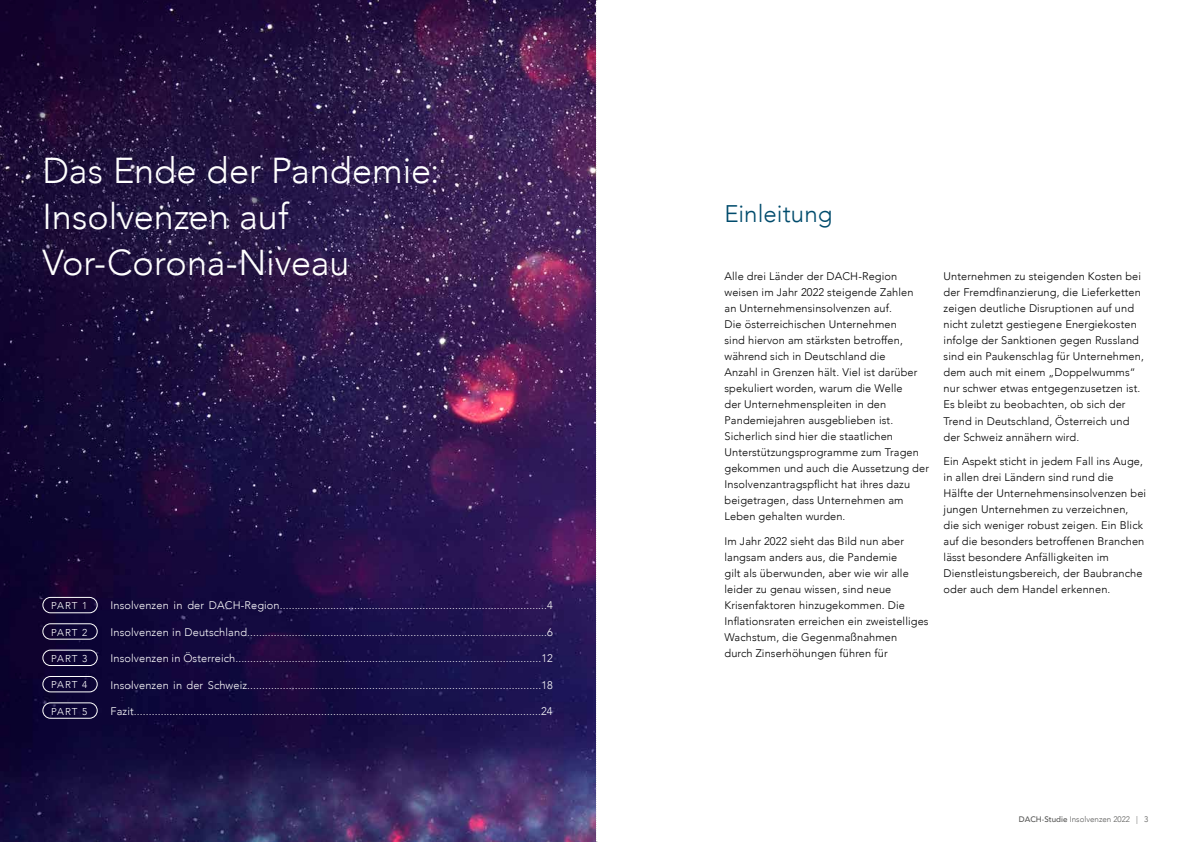
<style>
.page{position:relative;width:1191px;height:842px;background:#fff}
.page>*{position:absolute;margin:0;border:0;box-sizing:border-box;transform-origin:0 0}
.t1{font:300 36px/46px "Avenir";color:#fff}
.t2{font:300 24px "Avenir";color:#004b6c}
.t3{font:300 11px/16px "Avenir";letter-spacing:.01em;color:#000}
.t4{font:300 11px "Avenir";letter-spacing:.01em;color:#fff}
.t5{font:300 9.9px "Avenir";letter-spacing:.1em;color:#fff}
.t6{font:300 8px "Avenir";color:#575756}
.s1{font-weight:500}
</style>
<div class="page">
<svg style="left:595px;top:0;width:2px;height:842px"></svg>
<img style="left:0;top:0;width:595px;height:842px">
<div style="left:43px;top:597px;width:55px;height:16px;border:1px solid #fff;border-radius:8px"></div>
<div style="left:43px;top:623px;width:55px;height:16px;border:1px solid #fff;border-radius:8px"></div>
<div style="left:43px;top:650px;width:55px;height:16px;border:1px solid #fff;border-radius:8px"></div>
<div style="left:43px;top:676px;width:55px;height:16px;border:1px solid #fff;border-radius:8px"></div>
<div style="left:43px;top:702px;width:55px;height:17px;border:1px solid #fff;border-radius:8px"></div>
<h1 class="t1" style="left:43px;top:148px;width:399px">Das Ende der Pandemie:<br>Insolvenzen auf<br>Vor-Corona-Niveau</h1>
<p class="t5" style="left:51px;top:600px;width:38px">PART 1</p>
<p class="t5" style="left:51px;top:626px;width:38px">PART 2</p>
<p class="t5" style="left:51px;top:653px;width:38px">PART 3</p>
<p class="t5" style="left:51px;top:679px;width:38px">PART 4</p>
<p class="t5" style="left:51px;top:705px;width:38px">PART 5</p>
<p class="t4" style="left:111px;top:599px;width:444px">Insolvenzen in der DACH-Region..........................................................................................4</p>
<p class="t4" style="left:111px;top:625px;width:444px">Insolvenzen in Deutschland.....................................................................................................6</p>
<p class="t4" style="left:111px;top:652px;width:444px">Insolvenzen in Österreich.......................................................................................................12</p>
<p class="t4" style="left:111px;top:678px;width:444px">Insolvenzen in der Schweiz...................................................................................................18</p>
<p class="t4" style="left:111px;top:705px;width:443px">Fazit.........................................................................................................................................24</p>
<h2 class="t2" style="left:724px;top:200px;width:109px">Einleitung</h2>
<p class="t3" style="left:724px;top:269px;width:206px">Alle drei Länder der DACH-Region weisen im Jahr 2022 steigende Zahlen<br>an Unternehmensinsolvenzen auf.<br>Die österreichischen Unternehmen<br>sind hiervon am stärksten betroffen, während sich in Deutschland die<br>Anzahl in Grenzen hält. Viel ist darüber spekuliert worden, warum die Welle<br>der Unternehmenspleiten in den Pandemiejahren ausgeblieben ist.<br>Sicherlich sind hier die staatlichen Unterstützungsprogramme zum Tragen gekommen und auch die Aussetzung der Insolvenzantragspflicht hat ihres dazu beigetragen, dass Unternehmen am Leben gehalten wurden.</p>
<p class="t3" style="left:724px;top:533px;width:206px">Im Jahr 2022 sieht das Bild nun aber langsam anders aus, die Pandemie<br>gilt als überwunden, aber wie wir alle leider zu genau wissen, sind neue Krisenfaktoren hinzugekommen. Die Inflationsraten erreichen ein zweistelliges Wachstum, die Gegenmaßnahmen<br>durch Zinserhöhungen führen für</p>
<p class="t3" style="left:943px;top:269px;width:202px">Unternehmen zu steigenden Kosten bei der Fremdfinanzierung, die Lieferketten zeigen deutliche Disruptionen auf und nicht zuletzt gestiegene Energiekosten infolge der Sanktionen gegen Russland sind ein Paukenschlag für Unternehmen, dem auch mit einem „Doppelwumms“ nur schwer etwas entgegenzusetzen ist.<br>Es bleibt zu beobachten, ob sich der Trend in Deutschland, Österreich und der Schweiz annähern wird.</p>
<p class="t3" style="left:943px;top:453px;width:204px">Ein Aspekt sticht in jedem Fall ins Auge, in allen drei Ländern sind rund die Hälfte der Unternehmensinsolvenzen bei jungen Unternehmen zu verzeichnen, die sich weniger robust zeigen. Ein Blick auf die besonders betroffenen Branchen lässt besondere Anfälligkeiten im Dienstleistungsbereich, der Baubranche oder auch dem Handel erkennen.</p>
<p class="t6" style="left:1018px;top:815px;width:131px"><span class="s1">DACH-Studie</span> Insolvenzen 2022 | 3</p>
</div>
